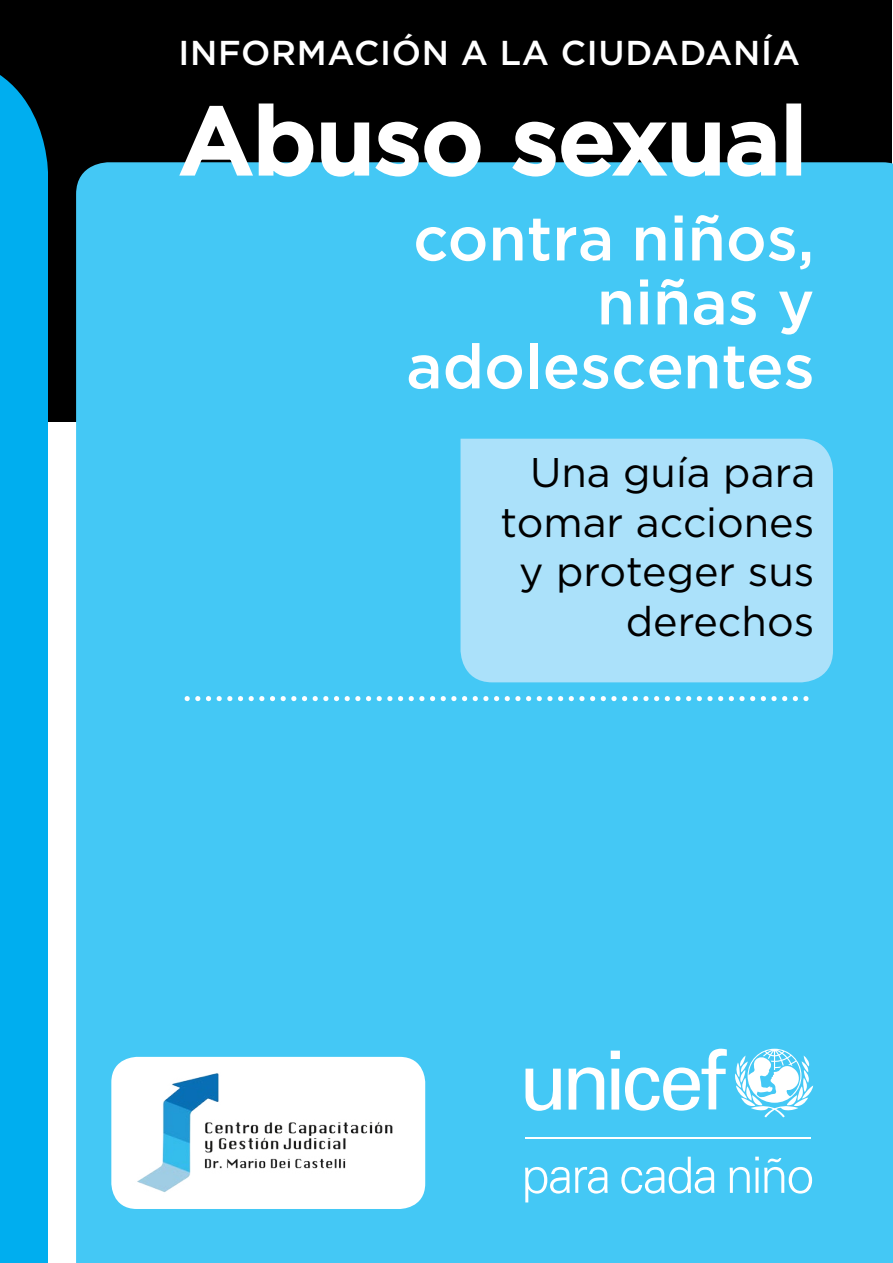
<style>
.page{position:relative;width:893px;height:1263px;background:#fff}
.page>*{position:absolute;margin:0;border:0;box-sizing:border-box;transform-origin:0 0}
.t1{font:500 94.05px "Gotham";color:#fff}
.t2{font:500 62.1px/63.9px "Gotham";color:#fff;text-align:right}
.t3{font:41.4px/49.7px "Gotham";color:#000;text-align:right}
.t4{font:500 34.5px "Gotham";letter-spacing:.02em;color:#fff}
</style>
<div class="page">
<div style="left:0;top:0;width:892px;height:421px;background:#000"></div>
<div style="left:76px;top:162px;width:817px;height:1101px;background:#44c8f5"></div>
<div style="left:460px;top:439px;width:373px;height:243px;background:#abe1fa"></div>
<svg style="left:177px;top:103px;width:305px;height:75px"></svg>
<svg style="left:510px;top:121px;width:267px;height:57px"></svg>
<div style="left:786px;top:104px;width:15px;height:72px;border:3px solid #fff"></div>
<div style="left:0;top:75px;width:48px;height:1188px;background:#00aeef"></div>
<svg style="left:176px;top:693px;width:641px;height:11px;background:#63d1f6"></svg>
<svg style="left:735px;top:1049px;width:78px;height:68px"></svg>
<svg style="left:525px;top:1068px;width:36px;height:43px"></svg>
<svg style="left:569px;top:1067px;width:35px;height:42px"></svg>
<svg style="left:611px;top:1049px;width:116px;height:62px"></svg>
<hr style="left:525px;top:1138px;width:286px;height:1px;background:#fff">
<svg style="left:525px;top:1167px;width:83px;height:35px"></svg>
<svg style="left:621px;top:1157px;width:93px;height:36px"></svg>
<svg style="left:730px;top:1157px;width:82px;height:36px"></svg>
<div style="left:111px;top:1057px;width:314px;height:152px;background:#fff;border-radius:26px"></div>
<img style="left:137px;top:1073px;width:256px;height:119px">
<p class="t4" style="left:179px;top:30px;width:623px">INFORMACIÓN A LA CIUDADANÍA</p>
<h1 class="t1" style="left:179px;top:79px;width:630px">Abuso sexual</h1>
<h2 class="t2" style="left:406px;top:206px;width:410px">contra niños, niñas y adolescentes</h2>
<p class="t3" style="left:501px;top:446px;width:316px">Una guía para tomar acciones y proteger sus derechos</p>
</div>
